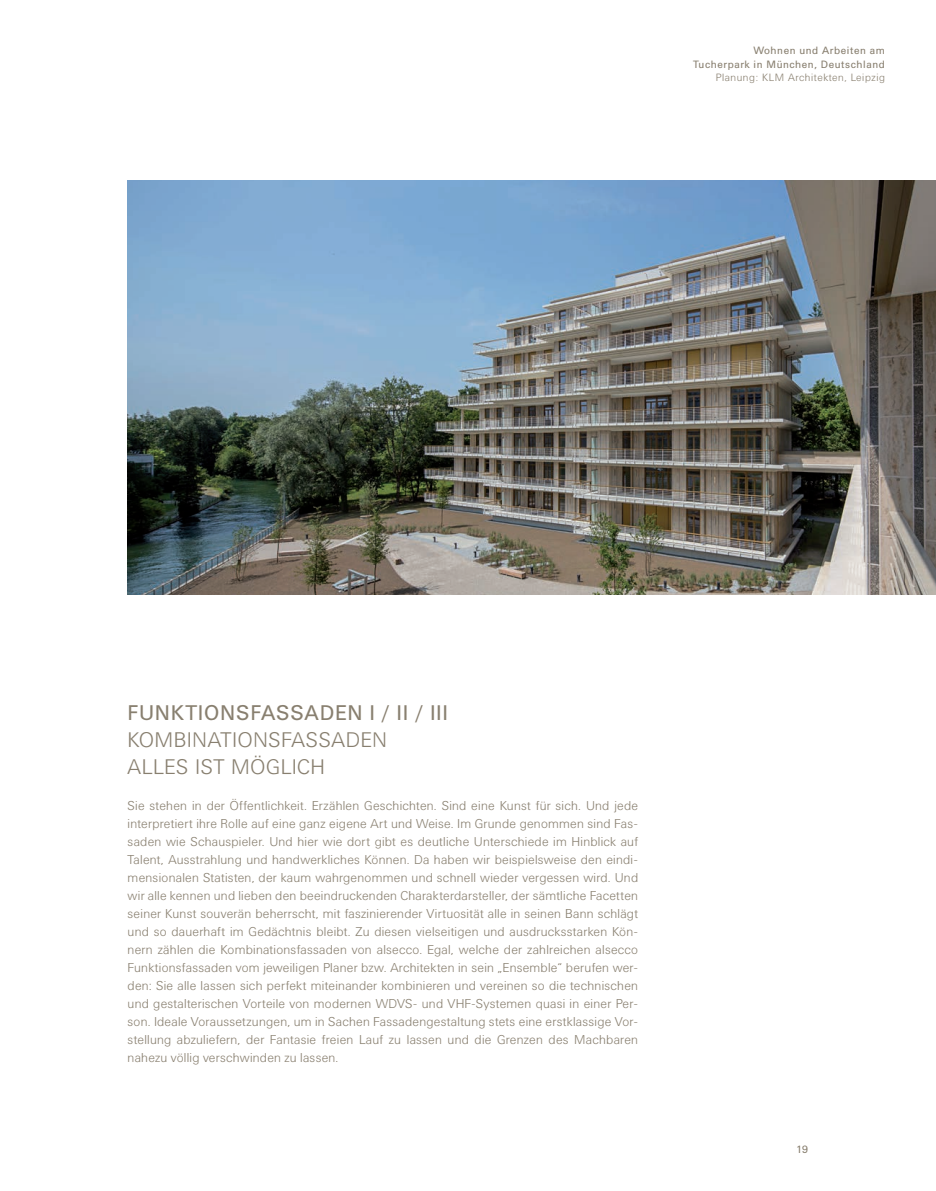
<style>
.page{position:relative;width:936px;height:1191px;background:#fff}
.page>*{position:absolute;margin:0;border:0;box-sizing:border-box;transform-origin:0 0}
.t1{font:300 21px/27px "Univers BQ";letter-spacing:.025em;color:#887f6f}
.t2{font:21px "Univers BQ";letter-spacing:.025em;color:#887f6f}
.t3{font:300 12.75px/18px "Univers BQ";letter-spacing:.015em;color:#887f6f;text-align:justify}
.t4{font:10.5px/13.5px "Univers BQ";letter-spacing:.05em;color:#887f6f;text-align:right}
.t5{font:300 10.5px "Univers BQ";letter-spacing:.05em;color:#887f6f}
</style>
<div class="page">
<img style="left:128px;top:180px;width:807px;height:414px">
<p class="t4" style="left:693px;top:44px;width:193px">Wohnen und Arbeiten am<br>Tucherpark in München, Deutschland</p>
<p class="t5" style="left:715px;top:72px;width:171px">Planung: KLM Architekten, Leipzig</p>
<h1 class="t2" style="left:128px;top:701px;width:322px">FUNKTIONSFASSADEN I / II / III</h1>
<h1 class="t1" style="left:128px;top:727px;width:261px">KOMBINATIONSFASSADEN<br>ALLES IST MÖGLICH</h1>
<p class="t3" style="left:128px;top:797px;width:512px">Sie stehen in der Öffentlichkeit. Erzählen Geschichten. Sind eine Kunst für sich. Und jede interpretiert ihre Rolle auf eine ganz eigene Art und Weise. Im Grunde genommen sind Fas&shy;saden wie Schauspieler. Und hier wie dort gibt es deutliche Unterschiede im Hinblick auf Talent, Ausstrahlung und handwerkliches Können. Da haben wir beispielsweise den eindi&shy;mensionalen Statisten, der kaum wahrgenommen und schnell wieder vergessen wird. Und wir alle kennen und lieben den beeindruckenden Charakterdarsteller, der sämtliche Facetten seiner Kunst souverän beherrscht, mit faszinierender Virtuosität alle in seinen Bann schlägt und so dauerhaft im Gedächtnis bleibt. Zu diesen vielseitigen und ausdrucksstarken Kön&shy;nern zählen die Kombinationsfassaden von alsecco. Egal, welche der zahlreichen alsecco Funktionsfassaden vom jeweiligen Planer bzw. Architekten in sein „Ensemble“ berufen wer&shy;den: Sie alle lassen sich perfekt miteinander kombinieren und vereinen so die technischen und gestalterischen Vorteile von modernen WDVS- und VHF-Systemen quasi in einer Per&shy;son. Ideale Voraussetzungen, um in Sachen Fassadengestaltung stets eine erstklassige Vor&shy;stellung abzuliefern, der Fantasie freien Lauf zu lassen und die Grenzen des Machbaren nahezu völlig verschwinden zu lassen.</p>
<p class="t4" style="left:796px;top:1142px;width:14px">19</p>
</div>
